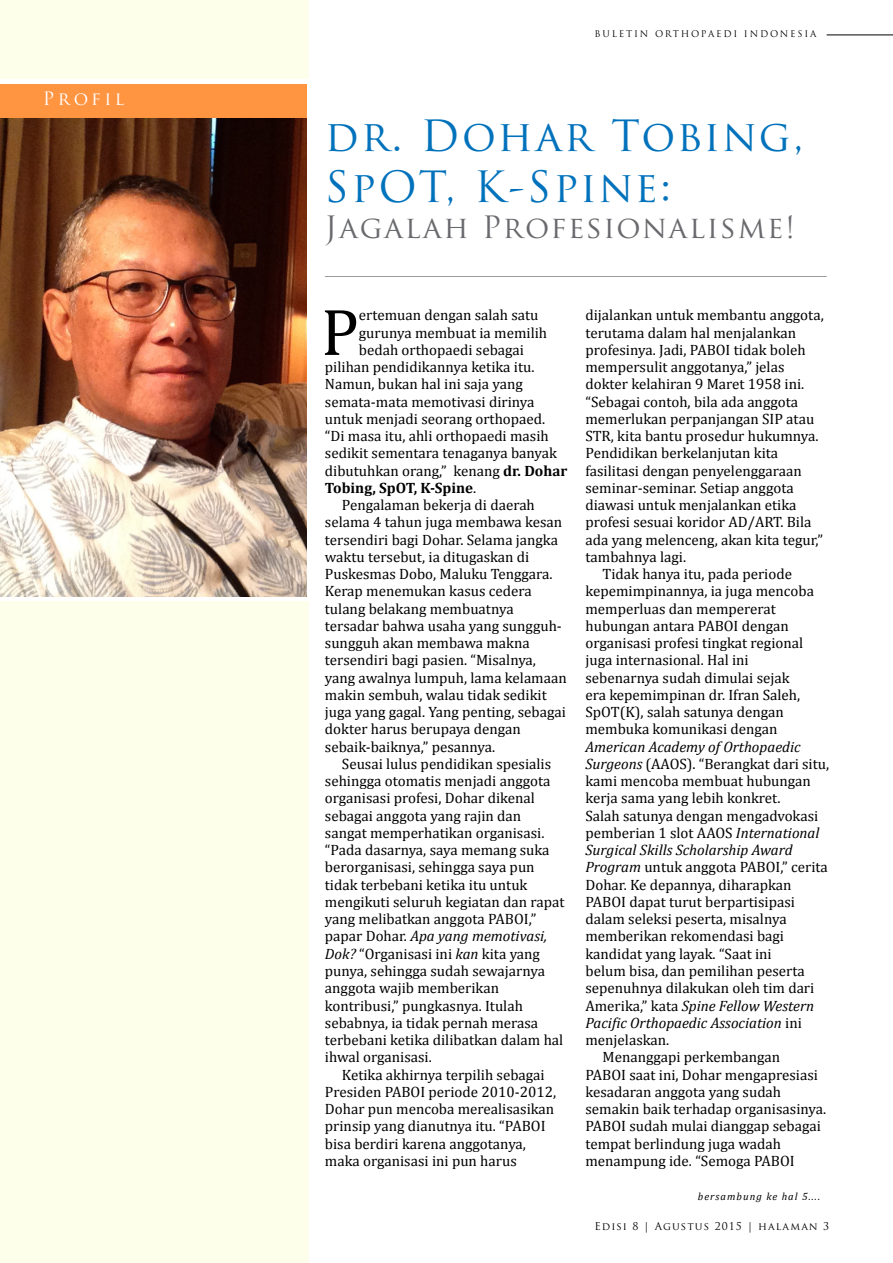
<style>
.page{position:relative;width:893px;height:1263px;background:#fff}
.page>*{position:absolute;margin:0;border:0;box-sizing:border-box;transform-origin:0 0}
.t1{font:66.75px "Cambria";color:#000}
.t2{font:42px/50.4px "Trajan Pro";letter-spacing:.045em;color:#0072bc}
.t3{font:30px "Trajan Pro";letter-spacing:.06em;color:#696a6d}
.t4{font:18px "Trajan Pro";letter-spacing:.185em;color:#fff}
.t5{font:15px "Cambria";color:#000}
.t6{font:italic 15px "Cambria";color:#000}
.t7{font:700 15px "Cambria";color:#000}
.t8{font:10.5px "Trajan Pro";letter-spacing:.1em;color:#000}
.t9{font:italic 10.5px "Cambria";letter-spacing:.1em;color:#000}
.t10{font:9px "Trajan Pro";letter-spacing:.2em;color:#000}
.s1{font-weight:700}
.s2{font-weight:400}
.s3{font-style:normal}
.s4{font-style:italic}
</style>
<div class="page">
<hr style="left:827px;top:35px;width:66px;height:1px;background:#000">
<hr style="left:0;top:0;width:1px;height:1263px;background:#fed9b7">
<div style="left:0;top:85px;width:307px;height:34px;background:#ff9441"></div>
<hr style="left:325px;top:276px;width:502px;height:1px;background:#000">
<img style="left:0;top:118px;width:307px;height:479px">
<div style="left:0;top:601px;width:308px;height:662px;background:#feffea"></div>
<div style="left:0;top:0;width:308px;height:79px;background:#feffea"></div>
<p class="t4" style="left:43px;top:87px;width:83px">Profil</p>
<p class="t10" style="left:594px;top:28px;width:223px">BULETIN ORTHOPAEDI INDONESIA</p>
<h2 class="t2" style="left:325px;top:110px;width:480px">dr. Dohar Tobing,<br>SpOT, K-Spine:</h2>
<h3 class="t3" style="left:325px;top:208px;width:472px">Jagalah Profesionalisme!</h3>
<h1 class="t1" style="left:321px;top:293px;width:39px">P</h1>
<p class="t5" style="left:359px;top:306px;width:181px">ertemuan dengan salah satu</p>
<p class="t5" style="left:359px;top:324px;width:190px">gurunya membuat ia memilih</p>
<p class="t5" style="left:359px;top:341px;width:167px">bedah orthopaedi sebagai</p>
<p class="t5" style="left:325px;top:358px;width:211px">pilihan pendidikannya ketika itu.</p>
<p class="t5" style="left:325px;top:375px;width:200px">Namun, bukan hal ini saja yang</p>
<p class="t5" style="left:325px;top:393px;width:211px">semata-mata memotivasi dirinya</p>
<p class="t5" style="left:325px;top:410px;width:222px">untuk menjadi seorang orthopaed.</p>
<p class="t5" style="left:325px;top:427px;width:225px">“Di masa itu, ahli orthopaedi masih</p>
<p class="t5" style="left:325px;top:444px;width:234px">sedikit sementara tenaganya banyak</p>
<p class="t5" style="left:325px;top:462px;width:244px">dibutuhkan orang,” kenang <span class="s1">dr. Dohar</span></p>
<p class="t7" style="left:325px;top:477px;width:153px">Tobing, SpOT, K-Spine<span class="s2">.</span></p>
<p class="t5" style="left:342px;top:496px;width:194px">Pengalaman bekerja di daerah</p>
<p class="t5" style="left:325px;top:513px;width:239px">selama 4 tahun juga membawa kesan</p>
<p class="t5" style="left:325px;top:531px;width:235px">tersendiri bagi Dohar. Selama jangka</p>
<p class="t5" style="left:325px;top:548px;width:206px">waktu tersebut, ia ditugaskan di</p>
<p class="t5" style="left:325px;top:565px;width:229px">Puskesmas Dobo, Maluku Tenggara.</p>
<p class="t5" style="left:325px;top:582px;width:208px">Kerap menemukan kasus cedera</p>
<p class="t5" style="left:325px;top:600px;width:190px">tulang belakang membuatnya</p>
<p class="t5" style="left:325px;top:617px;width:239px">tersadar bahwa usaha yang sungguh-</p>
<p class="t5" style="left:325px;top:634px;width:206px">sungguh akan membawa makna</p>
<p class="t5" style="left:325px;top:651px;width:213px">tersendiri bagi pasien. “Misalnya,</p>
<p class="t5" style="left:325px;top:669px;width:243px">yang awalnya lumpuh, lama kelamaan</p>
<p class="t5" style="left:325px;top:686px;width:223px">makin sembuh, walau tidak sedikit</p>
<p class="t5" style="left:325px;top:703px;width:242px">juga yang gagal. Yang penting, sebagai</p>
<p class="t5" style="left:325px;top:720px;width:197px">dokter harus berupaya dengan</p>
<p class="t5" style="left:325px;top:738px;width:172px">sebaik-baiknya,” pesannya.</p>
<p class="t5" style="left:342px;top:755px;width:211px">Seusai lulus pendidikan spesialis</p>
<p class="t5" style="left:325px;top:772px;width:227px">sehingga otomatis menjadi anggota</p>
<p class="t5" style="left:325px;top:789px;width:212px">organisasi profesi, Dohar dikenal</p>
<p class="t5" style="left:325px;top:807px;width:198px">sebagai anggota yang rajin dan</p>
<p class="t5" style="left:325px;top:824px;width:221px">sangat memperhatikan organisasi.</p>
<p class="t5" style="left:325px;top:841px;width:226px">“Pada dasarnya, saya memang suka</p>
<p class="t5" style="left:325px;top:858px;width:211px">berorganisasi, sehingga saya pun</p>
<p class="t5" style="left:325px;top:876px;width:204px">tidak terbebani ketika itu untuk</p>
<p class="t5" style="left:325px;top:893px;width:241px">mengikuti seluruh kegiatan dan rapat</p>
<p class="t5" style="left:325px;top:910px;width:213px">yang melibatkan anggota PABOI,”</p>
<p class="t6" style="left:325px;top:926px;width:224px"><span class="s3">papar Dohar.</span> Apa yang memotivasi,</p>
<p class="t5" style="left:325px;top:945px;width:217px"><span class="s4">Dok?</span> “Organisasi ini <span class="s4">kan</span> kita yang</p>
<p class="t5" style="left:325px;top:962px;width:222px">punya, sehingga sudah sewajarnya</p>
<p class="t5" style="left:325px;top:979px;width:176px">anggota wajib memberikan</p>
<p class="t5" style="left:325px;top:996px;width:200px">kontribusi,” pungkasnya. Itulah</p>
<p class="t5" style="left:325px;top:1014px;width:215px">sebabnya, ia tidak pernah merasa</p>
<p class="t5" style="left:325px;top:1031px;width:240px">terbebani ketika dilibatkan dalam hal</p>
<p class="t5" style="left:325px;top:1048px;width:108px">ihwal organisasi.</p>
<p class="t5" style="left:342px;top:1065px;width:204px">Ketika akhirnya terpilih sebagai</p>
<p class="t5" style="left:325px;top:1083px;width:233px">Presiden PABOI periode 2010-2012,</p>
<p class="t5" style="left:325px;top:1100px;width:231px">Dohar pun mencoba merealisasikan</p>
<p class="t5" style="left:325px;top:1117px;width:222px">prinsip yang dianutnya itu. “PABOI</p>
<p class="t5" style="left:325px;top:1134px;width:203px">bisa berdiri karena anggotanya,</p>
<p class="t5" style="left:325px;top:1152px;width:193px">maka organisasi ini pun harus</p>
<p class="t5" style="left:585px;top:306px;width:240px">dijalankan untuk membantu anggota,</p>
<p class="t5" style="left:585px;top:324px;width:212px">terutama dalam hal menjalankan</p>
<p class="t5" style="left:585px;top:341px;width:222px">profesinya. Jadi, PABOI tidak boleh</p>
<p class="t5" style="left:585px;top:358px;width:200px">mempersulit anggotanya,” jelas</p>
<p class="t5" style="left:585px;top:375px;width:220px">dokter kelahiran 9 Maret 1958 ini.</p>
<p class="t5" style="left:585px;top:393px;width:214px">“Sebagai contoh, bila ada anggota</p>
<p class="t5" style="left:585px;top:410px;width:230px">memerlukan perpanjangan SIP atau</p>
<p class="t5" style="left:585px;top:427px;width:235px">STR, kita bantu prosedur hukumnya.</p>
<p class="t5" style="left:585px;top:444px;width:194px">Pendidikan berkelanjutan kita</p>
<p class="t5" style="left:585px;top:462px;width:218px">fasilitasi dengan penyelenggaraan</p>
<p class="t5" style="left:585px;top:479px;width:210px">seminar-seminar. Setiap anggota</p>
<p class="t5" style="left:585px;top:496px;width:213px">diawasi untuk menjalankan etika</p>
<p class="t5" style="left:585px;top:513px;width:228px">profesi sesuai koridor AD/ART. Bila</p>
<p class="t5" style="left:585px;top:531px;width:239px">ada yang melenceng, akan kita tegur,”</p>
<p class="t5" style="left:585px;top:548px;width:102px">tambahnya lagi.</p>
<p class="t5" style="left:602px;top:565px;width:191px">Tidak hanya itu, pada periode</p>
<p class="t5" style="left:585px;top:582px;width:230px">kepemimpinannya, ia juga mencoba</p>
<p class="t5" style="left:585px;top:600px;width:192px">memperluas dan mempererat</p>
<p class="t5" style="left:585px;top:617px;width:205px">hubungan antara PABOI dengan</p>
<p class="t5" style="left:585px;top:634px;width:219px">organisasi profesi tingkat regional</p>
<p class="t5" style="left:585px;top:651px;width:165px">juga internasional. Hal ini</p>
<p class="t5" style="left:585px;top:669px;width:206px">sebenarnya sudah dimulai sejak</p>
<p class="t5" style="left:585px;top:686px;width:216px">era kepemimpinan dr. Ifran Saleh,</p>
<p class="t5" style="left:585px;top:703px;width:200px">SpOT(K), salah satunya dengan</p>
<p class="t5" style="left:585px;top:720px;width:194px">membuka komunikasi dengan</p>
<p class="t6" style="left:585px;top:736px;width:217px">American Academy of Orthopaedic</p>
<p class="t5" style="left:585px;top:755px;width:245px"><span class="s4">Surgeons</span> (AAOS). “Berangkat dari situ,</p>
<p class="t5" style="left:585px;top:772px;width:227px">kami mencoba membuat hubungan</p>
<p class="t5" style="left:585px;top:789px;width:197px">kerja sama yang lebih konkret.</p>
<p class="t5" style="left:585px;top:807px;width:234px">Salah satunya dengan mengadvokasi</p>
<p class="t5" style="left:585px;top:824px;width:236px">pemberian 1 slot AAOS <span class="s4">International</span></p>
<p class="t6" style="left:585px;top:839px;width:209px">Surgical Skills Scholarship Award</p>
<p class="t5" style="left:585px;top:858px;width:244px"><span class="s4">Program</span> untuk anggota PABOI,” cerita</p>
<p class="t5" style="left:585px;top:876px;width:208px">Dohar. Ke depannya, diharapkan</p>
<p class="t5" style="left:585px;top:893px;width:211px">PABOI dapat turut berpartisipasi</p>
<p class="t5" style="left:585px;top:910px;width:203px">dalam seleksi peserta, misalnya</p>
<p class="t5" style="left:585px;top:927px;width:200px">memberikan rekomendasi bagi</p>
<p class="t5" style="left:585px;top:945px;width:188px">kandidat yang layak. “Saat ini</p>
<p class="t5" style="left:585px;top:962px;width:221px">belum bisa, dan pemilihan peserta</p>
<p class="t5" style="left:585px;top:979px;width:230px">sepenuhnya dilakukan oleh tim dari</p>
<p class="t6" style="left:585px;top:995px;width:230px"><span class="s3">Amerika,” kata</span> Spine Fellow Western</p>
<p class="t6" style="left:585px;top:1012px;width:218px">Pacific Orthopaedic Association <span class="s3">ini</span></p>
<p class="t5" style="left:585px;top:1031px;width:85px">menjelaskan.</p>
<p class="t5" style="left:602px;top:1048px;width:179px">Menanggapi perkembangan</p>
<p class="t5" style="left:585px;top:1065px;width:234px">PABOI saat ini, Dohar mengapresiasi</p>
<p class="t5" style="left:585px;top:1083px;width:197px">kesadaran anggota yang sudah</p>
<p class="t5" style="left:585px;top:1100px;width:242px">semakin baik terhadap organisasinya.</p>
<p class="t5" style="left:585px;top:1117px;width:237px">PABOI sudah mulai dianggap sebagai</p>
<p class="t5" style="left:585px;top:1134px;width:197px">tempat berlindung juga wadah</p>
<p class="t5" style="left:585px;top:1152px;width:211px">menampung ide. “Semoga PABOI</p>
<p class="t9" style="left:698px;top:1189px;width:124px">bersambung ke hal 5....</p>
<p class="t8" style="left:594px;top:1219px;width:236px">Edisi 8 | Agustus 2015 | halaman 3</p>
</div>
